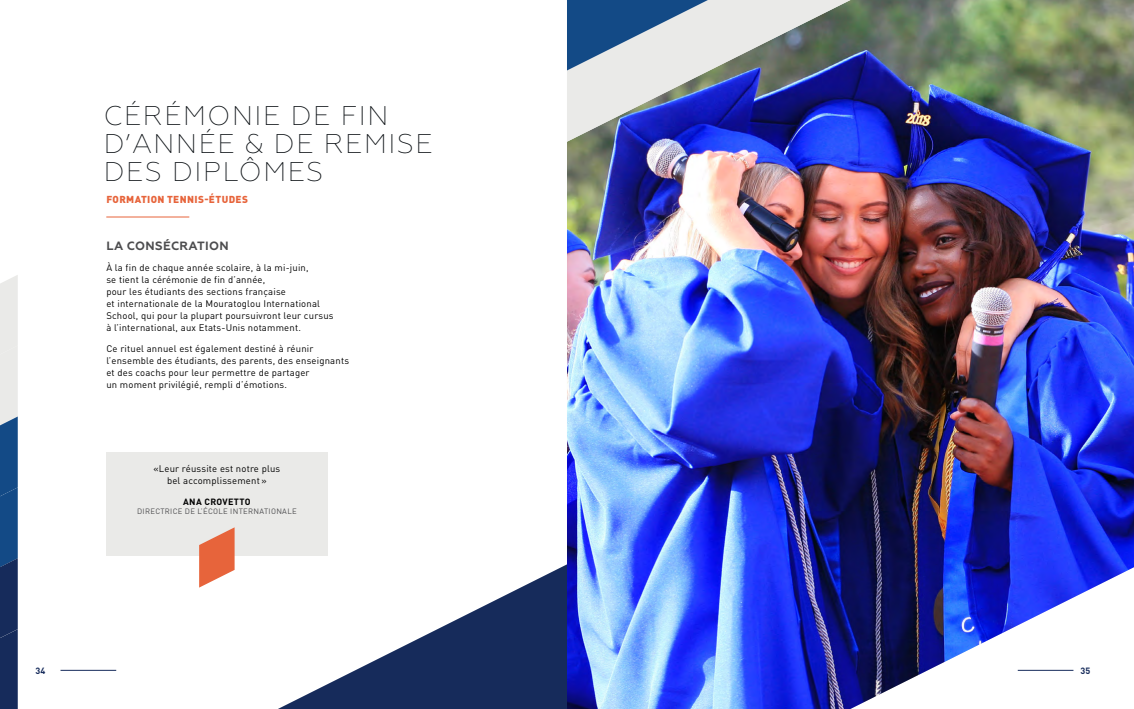
<style>
.page{position:relative;width:1134px;height:709px;background:#fff}
.page>*{position:absolute;margin:0;border:0;box-sizing:border-box;transform-origin:0 0}
.t1{font:200 27px/28px "Geometria";letter-spacing:.06em;color:#0a0f13}
.t2{font:700 12px "Geometria";letter-spacing:.03em;color:#4d4d4f}
.t3{font:900 10px "DIN Pro";letter-spacing:.04em;color:#e7643b}
.t4{font:9.5px/12px "DIN Pro";letter-spacing:.02em;color:#000}
.t5{font:700 9px "DIN Pro";letter-spacing:.04em;color:#000}
.t6{font:700 9px "DIN Pro";color:#162b5b}
.t7{font:7.7px "DIN Pro";letter-spacing:.04em;color:#4d4d4f}
</style>
<div class="page">
<svg style="left:278px;top:564px;width:289px;height:145px"></svg>
<svg style="left:0;top:275px;width:18px;height:434px;background:#5e779a"></svg>
<hr style="left:106px;top:216px;width:83px;height:1px;background:#e7643b">
<div style="left:106px;top:452px;width:221px;height:104px;background:#eaeae8"></div>
<svg style="left:199px;top:527px;width:36px;height:60px"></svg>
<hr style="left:61px;top:670px;width:55px;height:1px;background:#162b5b">
<img style="left:567px;top:0;width:567px;height:709px">
<svg style="left:567px;top:70px;width:283px;height:72px;background:#5963b8"></svg>
<svg style="left:567px;top:0;width:283px;height:70px;background:#91a2ae"></svg>
<hr style="left:1018px;top:670px;width:55px;height:1px;background:#162b5b">
<h1 class="t1" style="left:104px;top:101px;width:330px">CÉRÉMONIE DE FIN<br>D’ANNÉE &amp; DE REMISE<br>DES DIPLÔMES</h1>
<p class="t3" style="left:106px;top:190px;width:143px">FORMATION TENNIS-ÉTUDES</p>
<p class="t2" style="left:106px;top:238px;width:124px">LA CONSÉCRATION</p>
<p class="t4" style="left:106px;top:261px;width:229px">À la fin de chaque année scolaire, à la mi-juin,<br>se tient la cérémonie de fin d’année,<br>pour les étudiants des sections française<br>et internationale de la Mouratoglou International School, qui pour la plupart poursuivront leur cursus à l’international, aux Etats-Unis notamment.</p>
<p class="t4" style="left:106px;top:341px;width:244px">Ce rituel annuel est également destiné à réunir l’ensemble des étudiants, des parents, des enseignants et des coachs pour leur permettre de partager<br>un moment privilégié, rempli d’émotions.</p>
<p class="t4" style="left:153px;top:462px;width:128px;text-align:center">«Leur réussite est notre plus bel accomplissement»</p>
<p class="t5" style="left:183px;top:494px;width:69px">ANA CROVETTO</p>
<p class="t7" style="left:137px;top:505px;width:161px">DIRECTRICE DE L’ÉCOLE INTERNATIONALE</p>
<p class="t6" style="left:35px;top:662px;width:11px">34</p>
<p class="t6" style="left:1080px;top:662px;width:11px">35</p>
</div>
